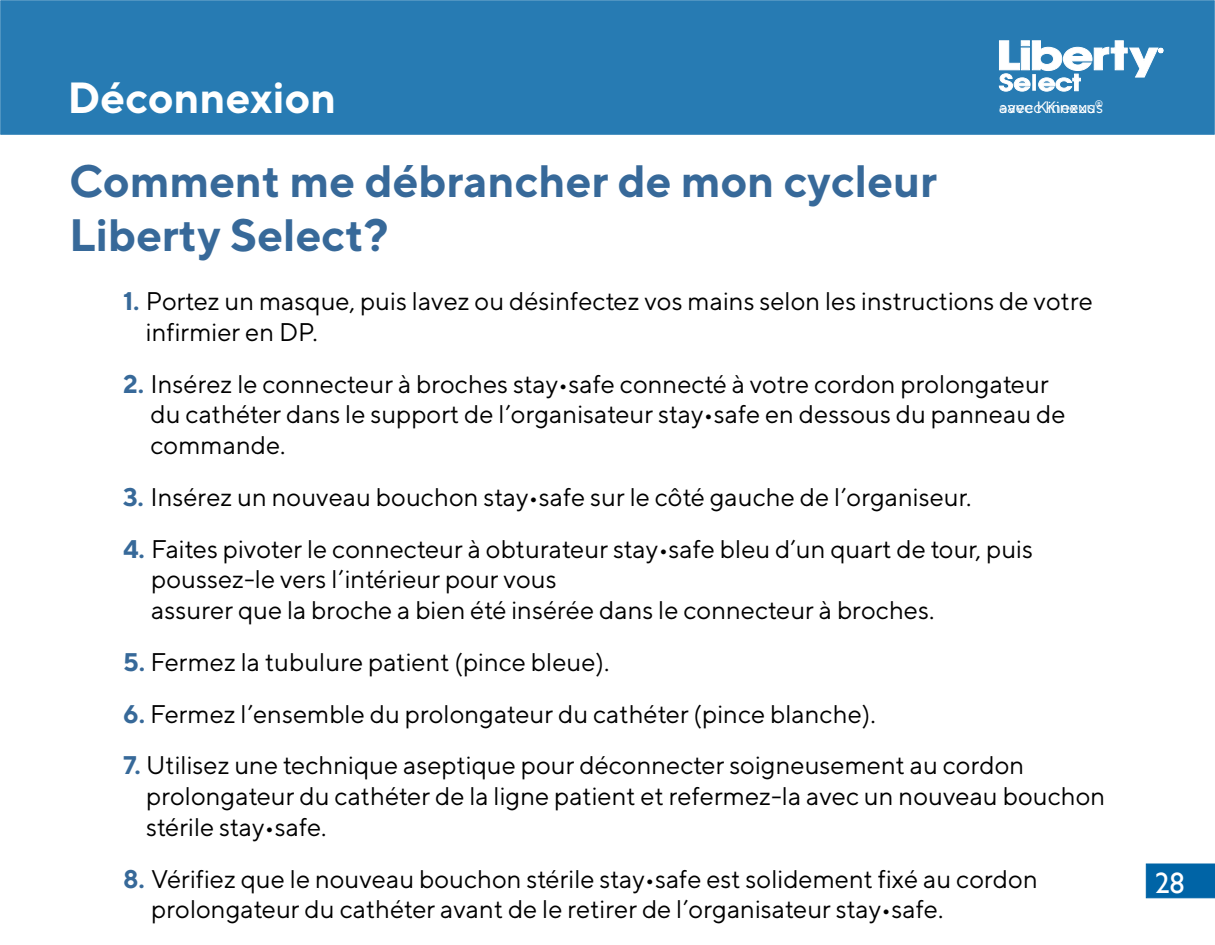
<style>
.page{position:relative;width:1215px;height:945px;background:#fff}
.page>*{position:absolute;margin:0;border:0;box-sizing:border-box;transform-origin:0 0}
.t1{font:700 45.3px/54.4px "TT Norms";color:#376999}
.t2{font:700 43.5px "TT Norms";color:#fff}
.t3{font:29.25px "Gill Sans";color:#fff}
.t4{font:25.5px/30.6px "TT Norms";color:#000}
.t5{font:16.5px "TT Norms";color:#fff}
.s1{font-size:9.6px}
.s2{font-weight:700;color:#376999}
</style>
<div class="page">
<div style="left:1px;top:1px;width:1213px;height:133px;background:#277bb3"></div>
<svg style="left:999px;top:41px;width:164px;height:50px"></svg>
<div style="left:1146px;top:864px;width:69px;height:34px;background:#0064a6"></div>
<h2 class="t2" style="left:68px;top:70px;width:270px">Déconnexion</h2>
<p class="t5" style="left:999px;top:97px;width:106px">avec Kinexus<sup>®</sup></p>
<p class="t5" style="left:999px;top:97px;width:106px"><span class="s1">®</span>avec Kinexus</p>
<h1 class="t1" style="left:69px;top:153px;width:870px">Comment me débrancher de mon cycleur<br>Liberty Select?</h1>
<p class="t4" style="left:146px;top:286px;width:949px;text-indent:-23px"><span class="s2">1.</span> Portez un masque, puis lavez ou désinfectez vos mains selon les instructions de votre infirmier en DP.</p>
<p class="t4" style="left:151px;top:368px;width:917px;text-indent:-28px"><span class="s2">2.</span> Insérez le connecteur à broches stay•safe connecté à votre cordon prolongateur du cathéter dans le support de l’organisateur stay•safe en dessous du panneau de commande.</p>
<p class="t4" style="left:123px;top:481px;width:850px"><span class="s2">3.</span> Insérez un nouveau bouchon stay•safe sur le côté gauche de l’organiseur.</p>
<p class="t4" style="left:151px;top:533px;width:883px;text-indent:-28px"><span class="s2">4.</span> Faites pivoter le connecteur à obturateur stay•safe bleu d’un quart de tour, puis poussez-le vers l’intérieur pour vous<br>assurer que la broche a bien été insérée dans le connecteur à broches.</p>
<p class="t4" style="left:123px;top:646px;width:488px"><span class="s2">5.</span> Fermez la tubulure patient (pince bleue).</p>
<p class="t4" style="left:123px;top:698px;width:754px"><span class="s2">6.</span> Fermez l’ensemble du prolongateur du cathéter (pince blanche).</p>
<p class="t4" style="left:146px;top:750px;width:961px;text-indent:-23px"><span class="s2">7.</span> Utilisez une technique aseptique pour déconnecter soigneusement au cordon prolongateur du cathéter de la ligne patient et refermez-la avec un nouveau bouchon stérile stay•safe.</p>
<p class="t4" style="left:151px;top:863px;width:888px;text-indent:-28px"><span class="s2">8.</span> Vérifiez que le nouveau bouchon stérile stay•safe est solidement fixé au cordon prolongateur du cathéter avant de le retirer de l’organisateur stay•safe.</p>
<p class="t3" style="left:1155px;top:866px;width:31px">28</p>
</div>
